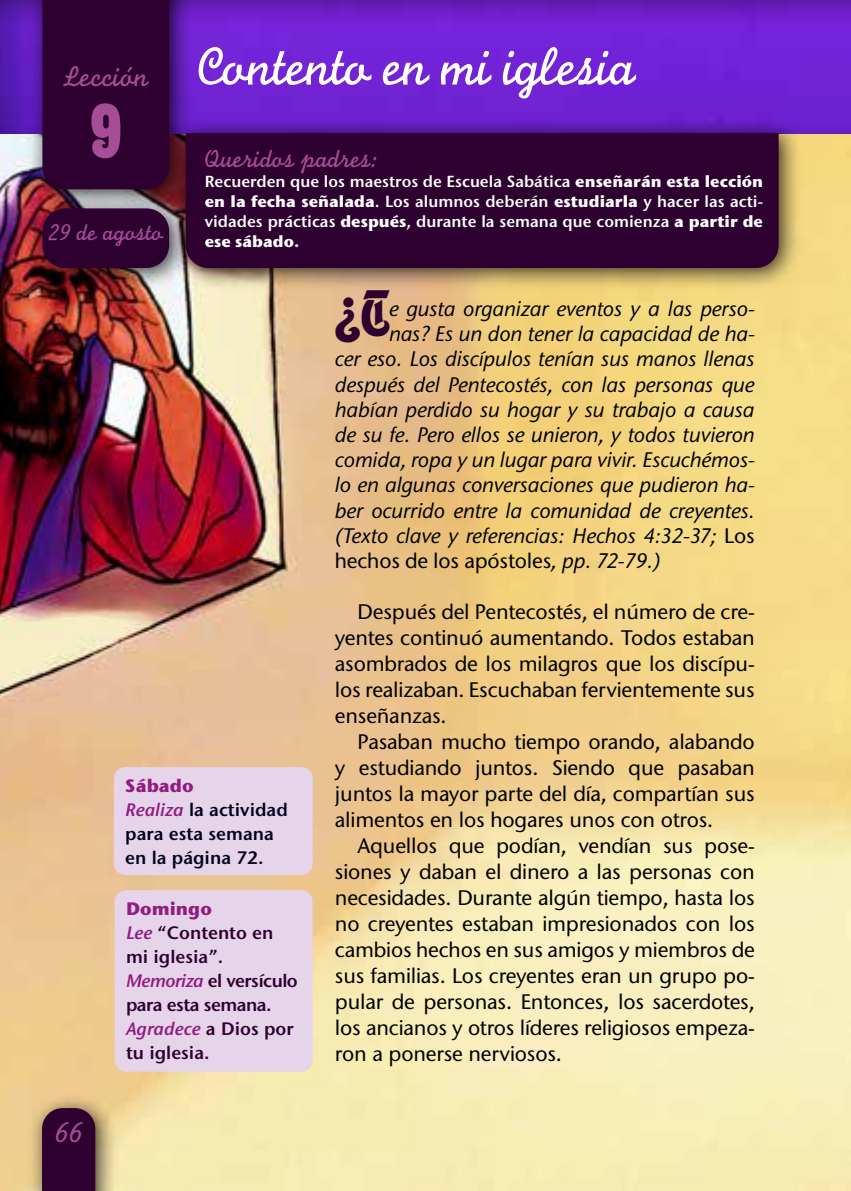
<style>
.page{position:relative;width:851px;height:1191px;background:#fff}
.page>*{position:absolute;margin:0;border:0;box-sizing:border-box;transform-origin:0 0}
.t1{font:60px "Thaleia";color:#a54d97}
.t2{font:56px "Monoline Script MT Std";letter-spacing:-.02em;color:#fff}
.t3{font:30px "Monoline Script MT Std";color:#a54d97}
.t4{font:26px "Monoline Script MT Std";color:#a54d97}
.t5{font:24px "Monoline Script MT Std";color:#a54d97}
.t6{font:500 21px/26px "Stone Sans ITC Std";letter-spacing:-.01em;color:#000;text-align:justify}
.t7{font:italic 500 21px "Stone Sans ITC Std";letter-spacing:-.01em;color:#000}
.t8{font:600 18px/24px "Stone Sans ITC Std";letter-spacing:-.01em;color:#2d0030}
.t9{font:600 18px/24px "Stone Sans ITC Std";color:#00001e}
.t10{font:600 16px/20px "Stone Sans ITC Std";color:#fff;text-align:justify}
.s1{font-weight:700}
.s2{font-weight:700;color:#921c81}
.s3{font-style:italic;color:#921c81}
.s4{font-family:"Thaleia";font-weight:400;font-style:normal;font-size:43px;color:#2d0030}
.s5{font-style:normal}
.s6{font-style:italic}
</style>
<div class="page">
<img style="left:0;top:134px;width:850px;height:1057px">
<div style="left:27px;top:1092px;width:92px;height:99px;background:#000;opacity:.75"></div>
<div style="left:42px;top:1108px;width:53px;height:83px;background:#2d0030"></div>
<div style="left:0;top:0;width:850px;height:134px;background:#000;opacity:.75"></div>
<div style="left:27px;top:0;width:166px;height:213px;background:#000;opacity:.75"></div>
<div style="left:42px;top:0;width:127px;height:189px;background:#2d0030"></div>
<div style="left:27px;top:193px;width:164px;height:98px;background:#000;opacity:.75"></div>
<div style="left:42px;top:208px;width:127px;height:60px;background:#2d0030;border-radius:23px"></div>
<div style="left:170px;top:118px;width:632px;height:174px;background:#000;opacity:.75"></div>
<div style="left:186px;top:133px;width:592px;height:135px;background:#2d0030"></div>
<div style="left:115px;top:890px;width:197px;height:181px;background:#e6d4ea;border-radius:11px"></div>
<div style="left:114px;top:767px;width:198px;height:108px;background:#e6d4ea;border-radius:11px"></div>
<h3 class="t3" style="left:63px;top:58px;width:87px">Lección</h3>
<h1 class="t1" style="left:89px;top:102px;width:34px">9</h1>
<p class="t5" style="left:48px;top:218px;width:117px">29 de agosto</p>
<h2 class="t2" style="left:197px;top:33px;width:440px">Contento en mi iglesia</h2>
<p class="t4" style="left:205px;top:143px;width:174px">Queridos padres:</p>
<p class="t10" style="left:205px;top:171px;width:559px">Recuerden que los maestros de Escuela Sabática <span class="s1">enseñarán esta lección en la fecha señalada</span>. Los alumnos deberán <span class="s1">estudiarla</span> y hacer las acti&shy;vidades prácticas <span class="s1">después</span>, durante la semana que comienza <span class="s1">a partir de ese sábado.</span></p>
<h3 class="t3" style="left:55px;top:1114px;width:30px">66</h3>
<p class="t9" style="left:125px;top:773px;width:164px"><span class="s2">Sábado<br></span><span class="s3">Realiza</span> la actividad para esta semana en la página 72.</p>
<p class="t8" style="left:126px;top:896px;width:173px"><span class="s2">Domingo<br></span><span class="s3">Lee</span> “Contento en mi iglesia”.<br><span class="s3">Memoriza</span> el versículo para esta semana.<br><span class="s3">Agradece</span> a Dios por tu iglesia.</p>
<p class="t7" style="left:335px;top:296px;width:421px"><span class="s4">¿T</span>e gusta organizar eventos y a las perso-</p>
<p class="t7" style="left:389px;top:321px;width:367px">nas? Es un don tener la capacidad de ha-</p>
<p class="t7" style="left:335px;top:346px;width:421px">cer eso. Los discípulos tenían sus manos llenas</p>
<p class="t7" style="left:335px;top:371px;width:421px">después del Pentecostés, con las personas que</p>
<p class="t7" style="left:335px;top:397px;width:421px">habían perdido su hogar y su trabajo a causa</p>
<p class="t7" style="left:335px;top:422px;width:421px">de su fe. Pero ellos se unieron, y todos tuvieron</p>
<p class="t7" style="left:335px;top:447px;width:421px">comida, ropa y un lugar para vivir. Escuchémos-</p>
<p class="t7" style="left:335px;top:472px;width:421px">lo en algunas conversaciones que pudieron ha-</p>
<p class="t7" style="left:335px;top:497px;width:421px">ber ocurrido entre la comunidad de creyentes.</p>
<p class="t7" style="left:335px;top:523px;width:421px">(Texto clave y referencias: Hechos 4:32-37; <span class="s5">Los</span></p>
<p class="t6" style="left:335px;top:547px;width:327px">hechos de los apóstoles<span class="s6">, pp. 72-79.)</span></p>
<p class="t6" style="left:335px;top:599px;width:421px;text-indent:23px">Después del Pentecostés, el número de cre&shy;yentes continuó aumentando. Todos estaban asombrados de los milagros que los discípu&shy;los realizaban. Escuchaban fervientemente sus enseñanzas.</p>
<p class="t6" style="left:335px;top:729px;width:421px;text-indent:23px">Pasaban mucho tiempo orando, alabando y estudiando juntos. Siendo que pasaban juntos la mayor parte del día, compartían sus alimentos en los hogares unos con otros.</p>
<p class="t6" style="left:335px;top:833px;width:421px;text-indent:23px">Aquellos que podían, vendían sus pose&shy;siones y daban el dinero a las personas con necesidades. Durante algún tiempo, hasta los no creyentes estaban impresionados con los cambios hechos en sus amigos y miembros de sus familias. Los creyentes eran un grupo po&shy;pular de personas. Entonces, los sacerdotes, los ancianos y otros líderes religiosos empeza&shy;ron a ponerse nerviosos.</p>
</div>
